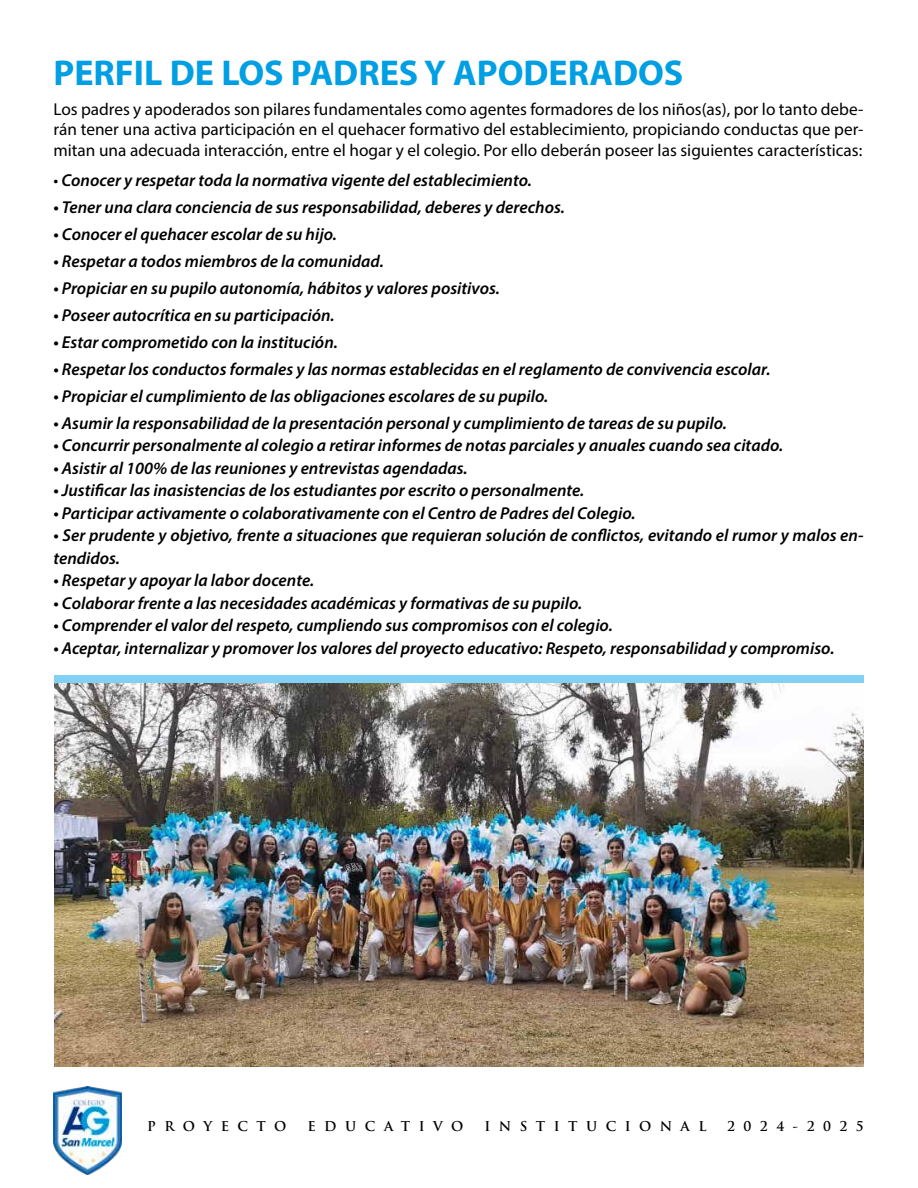
<style>
.page{position:relative;width:918px;height:1188px;background:#fff}
.page>*{position:absolute;margin:0;border:0;box-sizing:border-box;transform-origin:0 0}
.t1{font:700 36px "Myriad Pro";color:#009fe3}
.t2{font:italic 600 17.25px/22.5px "Myriad Pro";color:#000}
.t3{font:17.25px/20.7px "Myriad Pro";color:#000;text-align:justify}
.t4{font:700 13.2px "Trajan Pro";letter-spacing:.64em;color:#000}
.s1{font-weight:400;font-style:normal}
</style>
<div class="page">
<img style="left:54px;top:682px;width:810px;height:384px">
<div style="left:54px;top:675px;width:810px;height:7px;background:#83d0f5"></div>
<img style="left:53px;top:1087px;width:68px;height:87px">
<h1 class="t1" style="left:53px;top:49px;width:631px">PERFIL DE LOS PADRES Y APODERADOS</h1>
<p class="t3" style="left:53px;top:98px;width:812px">Los padres y apoderados son pilares fundamentales como agentes formadores de los niños(as), por lo tanto debe&shy;rán tener una activa participación en el quehacer formativo del establecimiento, propiciando conductas que per&shy;mitan una adecuada interacción, entre el hogar y el colegio. Por ello deberán poseer las siguientes características:</p>
<p class="t2" style="left:53px;top:168px;width:480px"><span class="s1">•</span> Conocer y respetar toda la normativa vigente del establecimiento.</p>
<p class="t2" style="left:53px;top:195px;width:513px">• Tener una clara conciencia de sus responsabilidad, deberes y derechos.</p>
<p class="t2" style="left:53px;top:222px;width:285px">• Conocer el quehacer escolar de su hijo.</p>
<p class="t2" style="left:53px;top:249px;width:332px">• Respetar a todos miembros de la comunidad.</p>
<p class="t2" style="left:53px;top:276px;width:448px">• Propiciar en su pupilo autonomía, hábitos y valores positivos.</p>
<p class="t2" style="left:53px;top:303px;width:283px">• Poseer autocrítica en su participación.</p>
<p class="t2" style="left:53px;top:330px;width:286px">• Estar comprometido con la institución.</p>
<p class="t2" style="left:53px;top:357px;width:719px">• Respetar los conductos formales y las normas establecidas en el reglamento de convivencia escolar.</p>
<p class="t2" style="left:53px;top:384px;width:496px">• Propiciar el cumplimiento de las obligaciones escolares de su pupilo.</p>
<p class="t2" style="left:53px;top:411px;width:675px">• Asumir la responsabilidad de la presentación personal y cumplimiento de tareas de su pupilo.</p>
<p class="t2" style="left:53px;top:434px;width:731px">• Concurrir personalmente al colegio a retirar informes de notas parciales y anuales cuando sea citado.</p>
<p class="t2" style="left:53px;top:456px;width:416px">• Asistir al 100% de las reuniones y entrevistas agendadas.</p>
<p class="t2" style="left:53px;top:479px;width:532px">• Justificar las inasistencias de los estudiantes por escrito o personalmente.</p>
<p class="t2" style="left:53px;top:501px;width:584px">• Participar activamente o colaborativamente con el Centro de Padres del Colegio.</p>
<p class="t2" style="left:53px;top:524px;width:812px">• Ser prudente y objetivo, frente a situaciones que requieran solución de conflictos, evitando el rumor y malos en&shy;tendidos.</p>
<p class="t2" style="left:53px;top:569px;width:262px">• Respetar y apoyar la labor docente.</p>
<p class="t2" style="left:53px;top:591px;width:530px">• Colaborar frente a las necesidades académicas y formativas de su pupilo.</p>
<p class="t2" style="left:53px;top:614px;width:561px">• Comprender el valor del respeto, cumpliendo sus compromisos con el colegio.</p>
<p class="t2" style="left:53px;top:636px;width:783px">• Aceptar, internalizar y promover los valores del proyecto educativo: Respeto, responsabilidad y compromiso.</p>
<p class="t4" style="left:147px;top:1118px;width:141px">PROYECTO</p>
<p class="t4" style="left:307px;top:1118px;width:158px">EDUCATIVO</p>
<p class="t4" style="left:484px;top:1118px;width:223px">INSTITUCIONAL</p>
<p class="t4" style="left:727px;top:1118px;width:138px">2024-2025</p>
</div>
